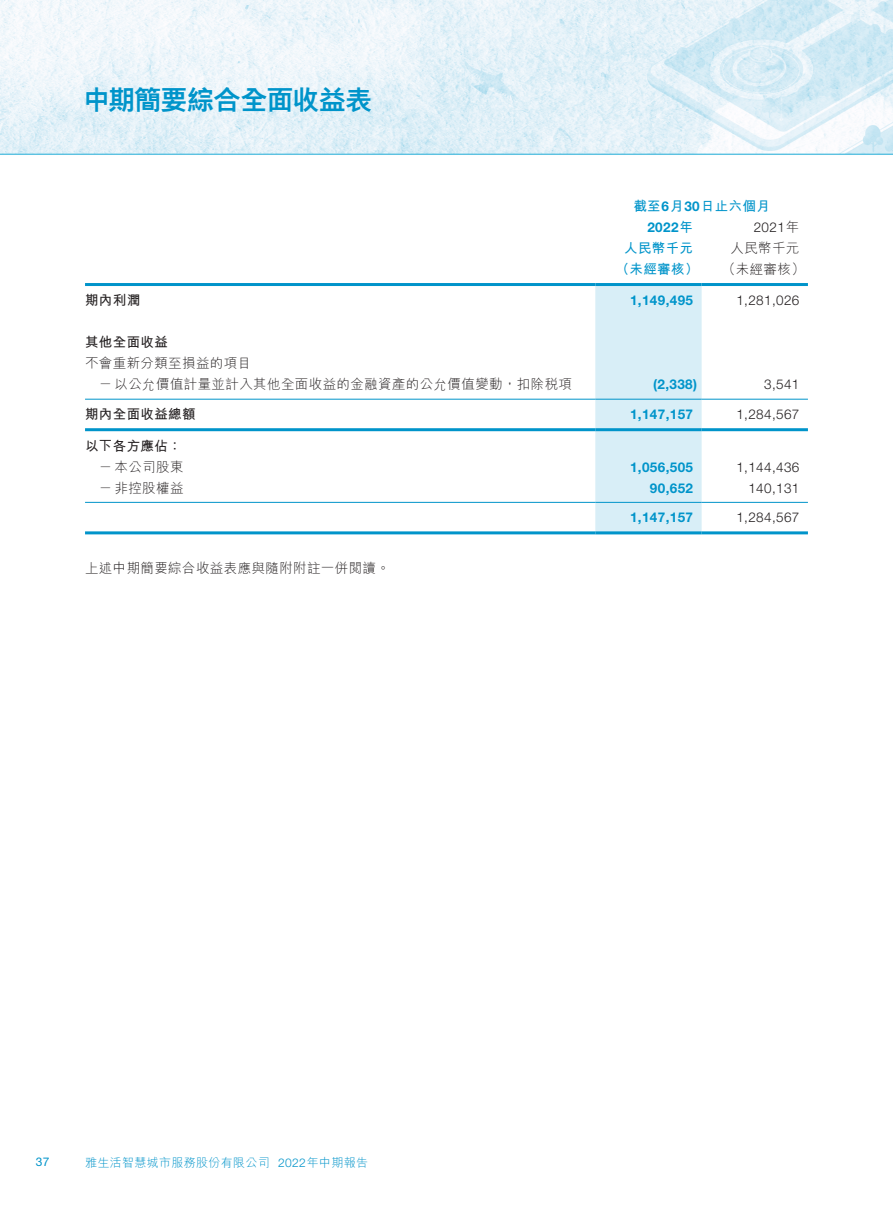
<style>
.page{position:relative;width:893px;height:1212px;background:#fff}
.page>*{position:absolute;margin:0;border:0;box-sizing:border-box;transform-origin:0 0}
.t1{font:800 27px "M Hei HK";letter-spacing:-.03em;color:#0094ca}
.t2{font:300 13.5px "M Hei HK";letter-spacing:.03em;color:#231f20}
.t3{font:700 13.5px "Helvetica Neue LT Std";letter-spacing:.03em;color:#0094ca}
.t4{font:300 13.5px "Helvetica Neue LT Std";letter-spacing:.03em;color:#231f20}
.t5{font:700 13.5px "M Hei HK";letter-spacing:.03em;color:#231f20}
.t6{font:700 13.5px "M Hei HK";letter-spacing:.03em;color:#0094ca}
.t7{font:300 12px "M Hei HK";letter-spacing:.03em;color:#0094ca}
.t8{font:12px "Helvetica Neue LT Std";color:#0094ca}
.s1{font-family:"Helvetica Neue LT Std"}
.s2{font-family:"M Hei HK"}
</style>
<div class="page">
<img style="left:0;top:0;width:893px;height:535px">
<div style="left:595px;top:286px;width:107px;height:245px;background:#d8eef7"></div>
<hr style="left:85px;top:283px;width:510px;height:3px;background:#0094ca">
<hr style="left:595px;top:283px;width:107px;height:3px;background:#0094ca">
<hr style="left:702px;top:283px;width:106px;height:3px;background:#0094ca">
<hr style="left:85px;top:399px;width:510px;height:1px;background:#0094ca">
<hr style="left:595px;top:399px;width:107px;height:1px;background:#0094ca">
<hr style="left:702px;top:399px;width:106px;height:1px;background:#0094ca">
<hr style="left:85px;top:428px;width:510px;height:3px;background:#0094ca">
<hr style="left:595px;top:428px;width:107px;height:3px;background:#0094ca">
<hr style="left:702px;top:428px;width:106px;height:3px;background:#0094ca">
<hr style="left:85px;top:502px;width:510px;height:1px;background:#0094ca">
<hr style="left:595px;top:502px;width:107px;height:1px;background:#0094ca">
<hr style="left:702px;top:502px;width:106px;height:1px;background:#0094ca">
<hr style="left:85px;top:531px;width:510px;height:3px;background:#0094ca">
<hr style="left:595px;top:531px;width:107px;height:3px;background:#0094ca">
<hr style="left:702px;top:531px;width:106px;height:3px;background:#0094ca">
<h1 class="t1" style="left:83px;top:87px;width:291px">中期簡要綜合全面收益表</h1>
<p class="t6" style="left:633px;top:196px;width:138px">截至<span class="s1">6</span>月<span class="s1">30</span>日止六個月</p>
<p class="t4" style="left:754px;top:219px;width:47px">2021<span class="s2">年</span></p>
<p class="t3" style="left:647px;top:218px;width:47px">2022<span class="s2">年</span></p>
<p class="t6" style="left:624px;top:238px;width:71px">人民幣千元</p>
<p class="t2" style="left:730px;top:241px;width:71px">人民幣千元</p>
<p class="t6" style="left:616px;top:259px;width:84px">（未經審核）</p>
<p class="t2" style="left:722px;top:262px;width:84px">（未經審核(</p>
<p class="t5" style="left:85px;top:291px;width:57px">期內利潤</p>
<p class="t5" style="left:85px;top:332px;width:84px">其他全面收益</p>
<p class="t2" style="left:85px;top:356px;width:168px">不會重新分類至損益的項目</p>
<p class="t3" style="left:630px;top:292px;width:65px">1,149,495</p>
<p class="t4" style="left:736px;top:292px;width:65px">1,281,026</p>
<p class="t2" style="left:99px;top:377px;width:475px">－以公允價值計量並計入其他全面收益的金融資產的公允價值變動，扣除稅項</p>
<p class="t3" style="left:653px;top:376px;width:46px">)2,338(</p>
<p class="t4" style="left:764px;top:376px;width:37px">3,541</p>
<p class="t5" style="left:85px;top:404px;width:112px">期內全面收益總額</p>
<p class="t5" style="left:85px;top:436px;width:98px">以下各方應佔：</p>
<p class="t3" style="left:630px;top:406px;width:65px">1,147,157</p>
<p class="t4" style="left:736px;top:406px;width:65px">1,284,567</p>
<p class="t2" style="left:99px;top:460px;width:86px">－本公司股東</p>
<p class="t3" style="left:630px;top:458px;width:65px">1,056,505</p>
<p class="t4" style="left:736px;top:458px;width:65px">1,144,436</p>
<p class="t2" style="left:99px;top:481px;width:86px">－非控股權益</p>
<p class="t3" style="left:650px;top:479px;width:45px">90,652</p>
<p class="t4" style="left:748px;top:479px;width:53px">140,131</p>
<p class="t3" style="left:630px;top:509px;width:65px">1,147,157</p>
<p class="t4" style="left:736px;top:509px;width:65px">1,284,567</p>
<p class="t2" style="left:85px;top:561px;width:306px">上述中期簡要綜合收益表應與隨附附註一併閱讀。</p>
<p class="t8" style="left:36px;top:1155px;width:15px">37</p>
<p class="t7" style="left:85px;top:1156px;width:186px">雅生活智慧城市服務股份有限公司</p>
<p class="t7" style="left:278px;top:1156px;width:91px"><span class="s1">2022</span>年中期報告</p>
</div>
